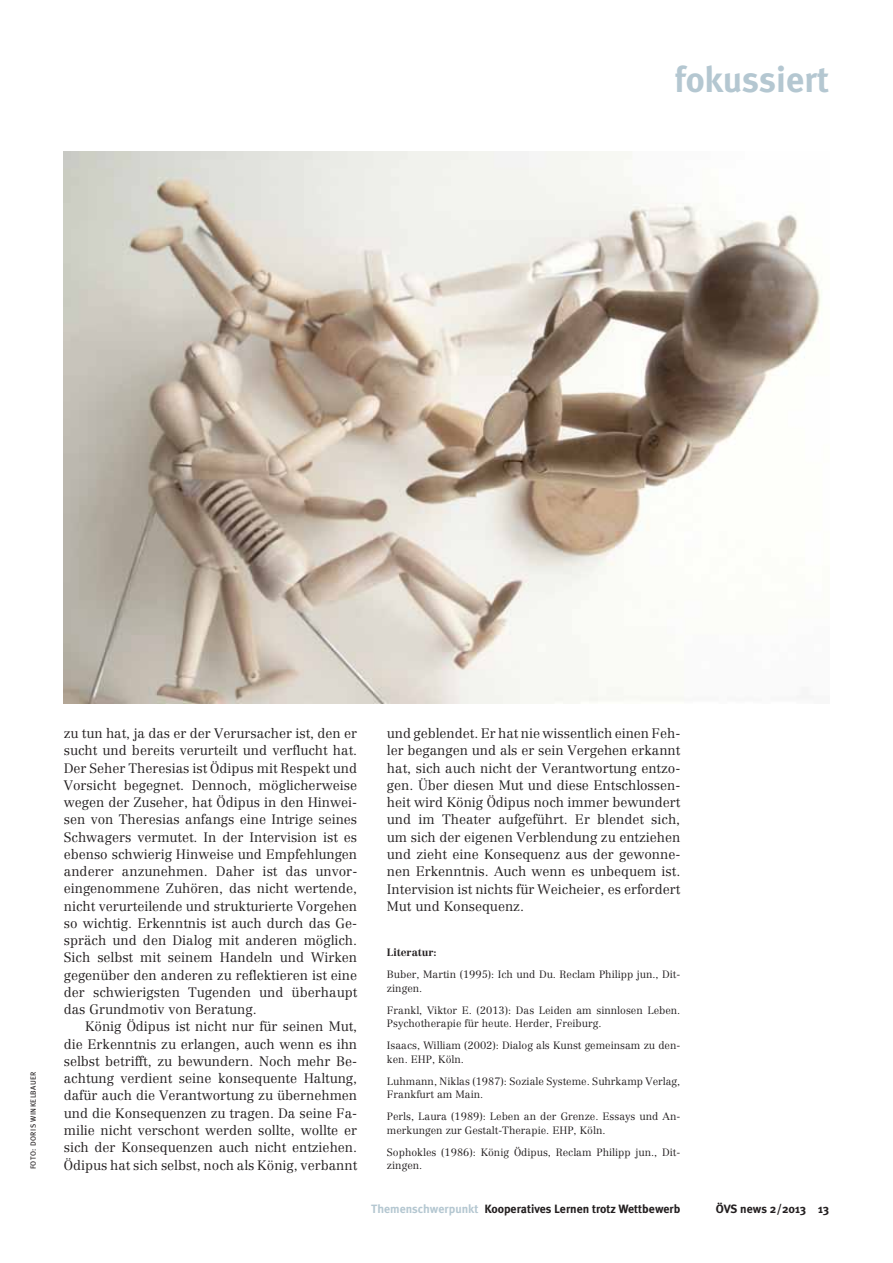
<style>
.page{position:relative;width:893px;height:1263px;background:#fff}
.page>*{position:absolute;margin:0;border:0;box-sizing:border-box;transform-origin:0 0}
.t1{font:700 36px "Meta Plus";color:#b4c7d1}
.t2{font:300 13.5px/17.2px "Centennial LT Std";color:#231f20;text-align:justify}
.t3{font:700 12px "Meta Plus";color:#231f20}
.t4{font:300 10.5px/13.5px "Centennial LT Std";color:#231f20}
.t5{font:700 10.5px "Centennial LT Std";color:#231f20}
.t6{font:7.5px "Meta Plus";letter-spacing:.05em;color:#231f20}
.s1{color:#b4c7d1}
</style>
<div class="page">
<img style="left:64px;top:151px;width:758px;height:553px">
<h1 class="t1" style="left:674px;top:58px;width:156px">fokussiert</h1>
<p class="t6" style="left:29px;top:1169px;width:99px;rotate:-90deg">Foto: Doris Winkelbauer</p>
<p class="t2" style="left:64px;top:725px;width:295px">zu tun hat, ja das er der Verursacher ist, den er sucht und bereits verurteilt und verflucht hat.<br>Der Seher Theresias ist Ödipus mit Respekt und Vorsicht begegnet. Dennoch, möglicherweise wegen der Zuseher, hat Ödipus in den Hinwei&shy;sen von Theresias anfangs eine Intrige seines Schwagers vermutet. In der Intervision ist es ebenso schwierig Hinweise und Empfehlungen anderer anzunehmen. Daher ist das unvor&shy;eingenommene Zuhören, das nicht wertende, nicht verurteilende und strukturierte Vorgehen so wichtig. Erkenntnis ist auch durch das Ge&shy;spräch und den Dialog mit anderen möglich.<br>Sich selbst mit seinem Handeln und Wirken gegenüber den anderen zu reflektieren ist eine der schwierigsten Tugenden und überhaupt das Grundmotiv von Beratung.</p>
<p class="t2" style="left:64px;top:1018px;width:295px;text-indent:21px">König Ödipus ist nicht nur für seinen Mut, die Erkenntnis zu erlangen, auch wenn es ihn selbst betrifft, zu bewundern. Noch mehr Be&shy;achtung verdient seine konsequente Haltung, dafür auch die Verantwortung zu übernehmen und die Konsequenzen zu tragen. Da seine Fa&shy;milie nicht verschont werden sollte, wollte er sich der Konsequenzen auch nicht entziehen.<br>Ödipus hat sich selbst, noch als König, verbannt</p>
<p class="t2" style="left:387px;top:725px;width:295px">und geblendet. Er hat nie wissentlich einen Feh&shy;ler begangen und als er sein Vergehen erkannt hat, sich auch nicht der Verantwortung entzo&shy;gen. Über diesen Mut und diese Entschlossen&shy;heit wird König Ödipus noch immer bewundert und im Theater aufgeführt. Er blendet sich, um sich der eigenen Verblendung zu entziehen und zieht eine Konsequenz aus der gewonne&shy;nen Erkenntnis. Auch wenn es unbequem ist.<br>Intervision ist nichts für Weicheier, es erfordert Mut und Konsequenz.</p>
<p class="t5" style="left:387px;top:946px;width:51px">Literatur:</p>
<p class="t4" style="left:387px;top:968px;width:295px">Buber, Martin (1995): Ich und Du. Reclam Philipp jun., Dit&shy;zingen.</p>
<p class="t4" style="left:387px;top:1003px;width:295px">Frankl, Viktor E. (2013): Das Leiden am sinnlosen Leben.<br>Psychotherapie für heute. Herder, Freiburg.</p>
<p class="t4" style="left:387px;top:1039px;width:295px">Isaacs, William (2002): Dialog als Kunst gemeinsam zu den&shy;ken. EHP, Köln.</p>
<p class="t4" style="left:387px;top:1074px;width:295px">Luhmann, Niklas (1987): Soziale Systeme. Suhrkamp Verlag,<br>Frankfurt am Main.</p>
<p class="t4" style="left:387px;top:1110px;width:295px">Perls, Laura (1989): Leben an der Grenze. Essays und An&shy;merkungen zur Gestalt-Therapie. EHP, Köln.</p>
<p class="t4" style="left:387px;top:1145px;width:295px">Sophokles (1986): König Ödipus, Reclam Philipp jun., Dit&shy;zingen.</p>
<p class="t3" style="left:371px;top:1202px;width:311px"><span class="s1">Themenschwerpunkt</span> Kooperatives Lernen trotz Wettbewerb</p>
<p class="t3" style="left:716px;top:1202px;width:115px">ÖVS news 2/2013 13</p>
</div>
